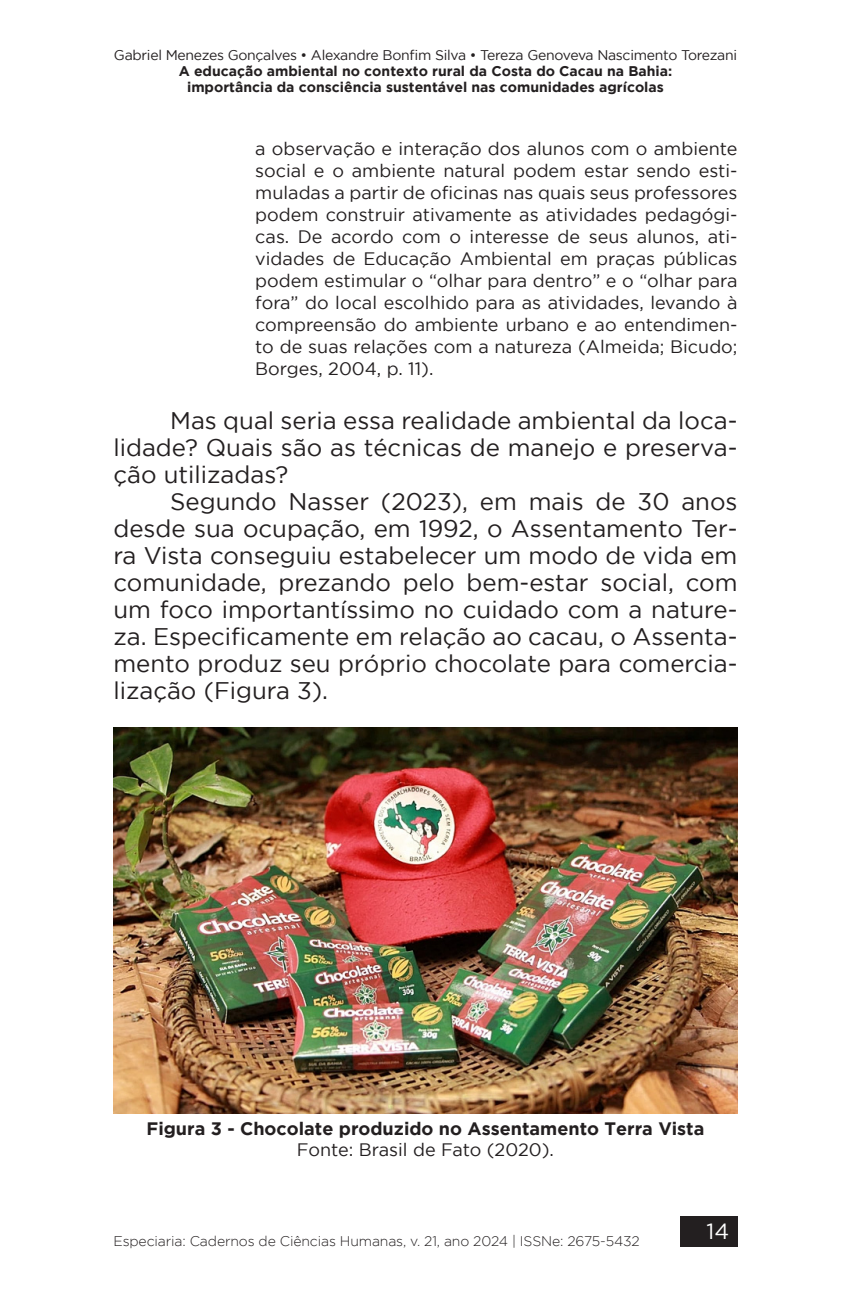
<style>
.page{position:relative;width:851px;height:1304px;background:#fff}
.page>*{position:absolute;margin:0;border:0;box-sizing:border-box;transform-origin:0 0}
.texto{font:24px/27px "Gotham";color:#231f20;text-align:justify}
.t1{font:22px "Gotham";color:#fff}
.citacao{font:18px/22px "Gotham";color:#231f20;text-align:justify}
.legenda{font:700 18px "Gotham";color:#231f20}
.legenda-2{font:18px "Gotham";color:#231f20}
.t2{font:700 14px/16px "Gotham";color:#231f20;text-align:center}
.t3{font:14px "Gotham";letter-spacing:-.02em;color:#231f20}
.t4{font:300 14px "Gotham";letter-spacing:-.01em;color:#231f20}
</style>
<div class="page">
<div style="left:679px;top:1216px;width:58px;height:30px;background:#231f20"></div>
<img style="left:113px;top:728px;width:624px;height:385px">
<p class="t3" style="left:114px;top:47px;width:624px">Gabriel Menezes Gonçalves • Alexandre Bonfim Silva • Tereza Genoveva Nascimento Torezani</p>
<p class="t2" style="left:179px;top:63px;width:495px">A educação ambiental no contexto rural da Costa do Cacau na Bahia: importância da consciência sustentável nas comunidades agrícolas</p>
<p class="citacao" style="left:255px;top:137px;width:483px">a observação e interação dos alunos com o ambiente social e o ambiente natural podem estar sendo esti&shy;muladas a partir de oficinas nas quais seus professores podem construir ativamente as atividades pedagógi&shy;cas. De acordo com o interesse de seus alunos, ati&shy;vidades de Educação Ambiental em praças públicas podem estimular o “olhar para dentro” e o “olhar para fora” do local escolhido para as atividades, levando à compreensão do ambiente urbano e ao entendimen&shy;to de suas relações com a natureza (Almeida; Bicudo; Borges, 2004, p. 11).</p>
<p class="texto" style="left:113px;top:407px;width:625px;text-indent:57px">Mas qual seria essa realidade ambiental da loca&shy;lidade? Quais são as técnicas de manejo e preserva&shy;ção utilizadas?</p>
<p class="texto" style="left:113px;top:488px;width:625px;text-indent:57px">Segundo Nasser (2023), em mais de 30 anos desde sua ocupação, em 1992, o Assentamento Ter&shy;ra Vista conseguiu estabelecer um modo de vida em comunidade, prezando pelo bem-estar social, com um foco importantíssimo no cuidado com a nature&shy;za. Especificamente em relação ao cacau, o Assenta&shy;mento produz seu próprio chocolate para comercia&shy;lização (Figura 3).</p>
<p class="legenda" style="left:146px;top:1118px;width:559px">Figura 3 - Chocolate produzido no Assentamento Terra Vista</p>
<p class="legenda-2" style="left:297px;top:1140px;width:258px">Fonte: Brasil de Fato (2020).</p>
<p class="t4" style="left:113px;top:1233px;width:528px">Especiaria: Cadernos de Ciências Humanas, v. 21, ano 2024 | ISSNe: 2675-5432</p>
<p class="t1" style="left:706px;top:1219px;width:24px">14</p>
</div>
